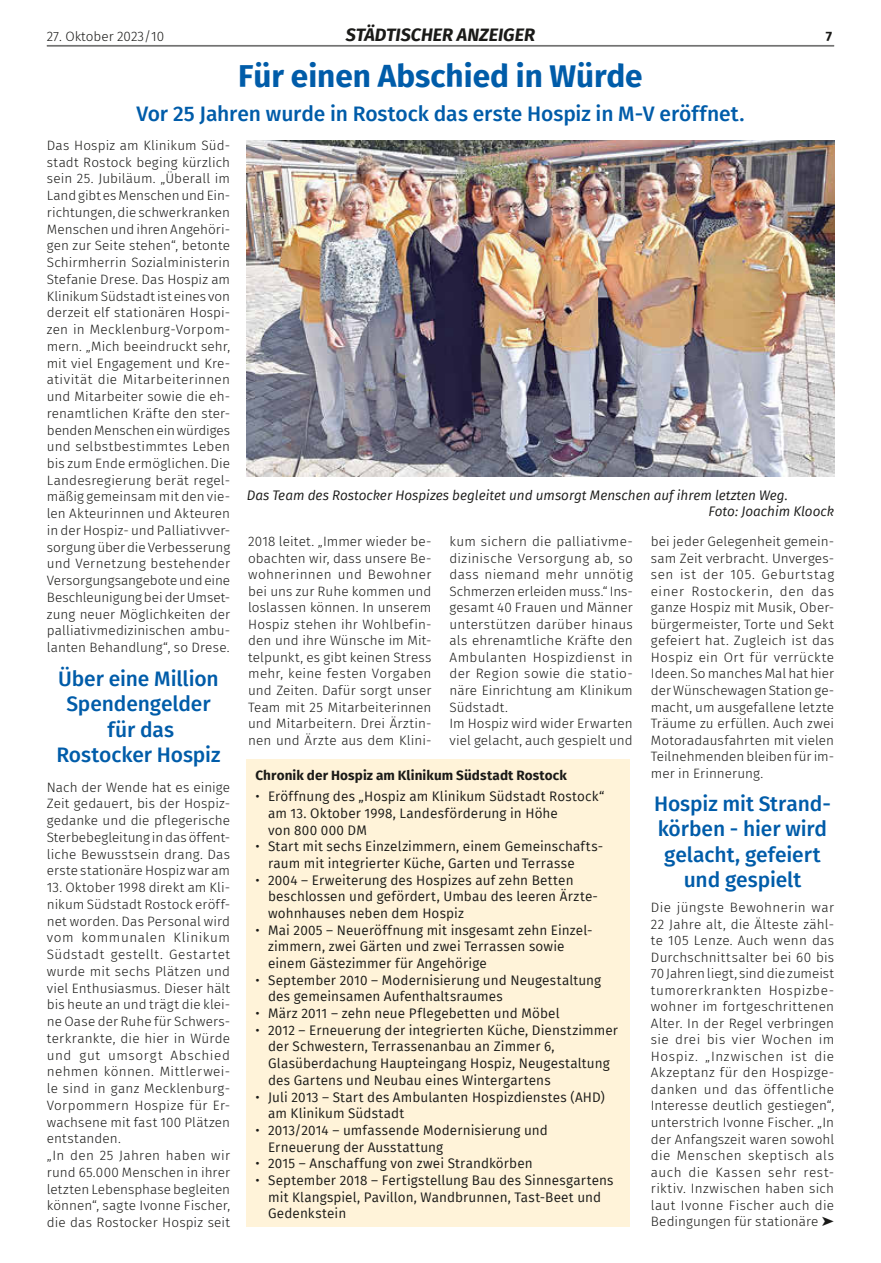
<style>
.page{position:relative;width:881px;height:1263px;background:#fff}
.page>*{position:absolute;margin:0;border:0;box-sizing:border-box;transform-origin:0 0}
.t1{font:700 31.5px "Fira Sans";color:#005ca9}
.t2{font:500 21px/25.5px "Fira Sans";letter-spacing:-.005em;color:#005ca9;text-align:center}
.t3{font:italic 700 18px "Fira Sans";color:#1a1a18}
.t4{font:300 13.5px/16.5px "Fira Sans";letter-spacing:.015em;color:#1a1a18;text-align:justify}
.t5{font:13.5px/16.6px "Fira Sans";letter-spacing:.005em;color:#1a1a18}
.t6{font:italic 13.5px/16.5px "Fira Sans";color:#1a1a18}
.t7{font:700 13.5px "Fira Sans";letter-spacing:.01em;color:#1a1a18}
</style>
<div class="page">
<hr style="left:47px;top:45px;width:786px;height:1px;background:#6f6f6e">
<hr style="left:47px;top:46px;width:786px;height:1px;background:#6f6f6e">
<img style="left:247px;top:140px;width:586px;height:337px">
<div style="left:247px;top:759px;width:382px;height:468px;background:#fff3d9"></div>
<p class="t4" style="left:47px;top:28px;width:119px">27. Oktober 2023/10</p>
<h3 class="t3" style="left:346px;top:20px;width:190px">STÄDTISCHER ANZEIGER</h3>
<p class="t7" style="left:825px;top:25px;width:8px">7</p>
<h1 class="t1" style="left:238px;top:49px;width:406px">Für einen Abschied in Würde</h1>
<h2 class="t2" style="left:136px;top:99px;width:609px">Vor 25 Jahren wurde in Rostock das erste Hospiz in M-V eröffnet.</h2>
<p class="t4" style="left:47px;top:137px;width:185px">Das Hospiz am Klinikum Süd&shy;stadt Rostock beging kürzlich sein 25. Jubiläum. „Überall im Land gibt es Menschen und Ein&shy;richtungen, die schwerkranken Menschen und ihren Angehöri&shy;gen zur Seite stehen“, betonte Schirmherrin Sozialministerin Stefanie Drese. Das Hospiz am Klinikum Südstadt ist eines von derzeit elf stationären Hospi&shy;zen in Mecklenburg-Vorpom&shy;mern. „Mich beeindruckt sehr, mit viel Engagement und Kre&shy;ativität die Mitarbeiterinnen und Mitarbeiter sowie die eh&shy;renamtlichen Kräfte den ster&shy;benden Menschen ein würdiges und selbstbestimmtes Leben bis zum Ende ermöglichen. Die Landesregierung berät regel&shy;mäßig gemeinsam mit den vie&shy;len Akteurinnen und Akteuren in der Hospiz- und Palliativver&shy;sorgung über die Verbesserung und Vernetzung bestehender Versorgungsangebote und eine Beschleunigung bei der Umset&shy;zung neuer Möglichkeiten der palliativmedizinischen ambu&shy;lanten Behandlung“, so Drese.</p>
<h2 class="t2" style="left:56px;top:665px;width:166px">Über eine Million<br>Spendengelder für das<br>Rostocker Hospiz</h2>
<p class="t4" style="left:47px;top:778px;width:185px">Nach der Wende hat es einige Zeit gedauert, bis der Hospiz&shy;gedanke und die pflegerische Sterbebegleitung in das öffent&shy;liche Bewusstsein drang. Das erste stationäre Hospiz war am</p>
<p class="t4" style="left:47px;top:879px;width:185px;text-align:left">13. Oktober 1998 direkt am Kli&shy;nikum Südstadt Rostock eröff&shy;net worden. Das Personal wird vom kommunalen Klinikum<br>Südstadt gestellt. Gestartet wurde mit sechs Plätzen und viel Enthusiasmus. Dieser hält bis heute an und trägt die klei&shy;ne Oase der Ruhe für Schwers&shy;terkrankte, die hier in Würde und gut umsorgt Abschied nehmen können. Mittlerwei&shy;le sind in ganz Mecklenburg-<br>Vorpommern Hospize für Er&shy;wachsene mit fast 100 Plätzen entstanden.<br>„In den 25 Jahren haben wir rund 65.000 Menschen in ihrer letzten Lebensphase begleiten können“, sagte Ivonne Fischer, die das Rostocker Hospiz seit</p>
<p class="t6" style="left:708px;top:486px;width:127px;text-indent:-461px">Das Team des Rostocker Hospizes begleitet und umsorgt Menschen auf ihrem letzten Weg.<br>Foto: Joachim Kloock</p>
<p class="t4" style="left:248px;top:533px;width:185px">2018 leitet. „Immer wieder be&shy;obachten wir, dass unsere Be&shy;wohnerinnen und Bewohner bei uns zur Ruhe kommen und loslassen können. In unserem Hospiz stehen ihr Wohlbefin&shy;den und ihre Wünsche im Mit&shy;telpunkt, es gibt keinen Stress mehr, keine festen Vorgaben und Zeiten. Dafür sorgt unser Team mit 25 Mitarbeiterinnen und Mitarbeitern. Drei Ärztin&shy;nen und Ärzte aus dem Klini-</p>
<p class="t4" style="left:449px;top:533px;width:185px;text-align:left">kum sichern die palliativme&shy;dizinische Versorgung ab, so dass niemand mehr unnötig<br>Schmerzen erleiden muss.“ Ins&shy;gesamt 40 Frauen und Männer unterstützen darüber hinaus als ehrenamtliche Kräfte den<br>Ambulanten Hospizdienst in der Region sowie die statio&shy;näre Einrichtung am Klinikum<br>Südstadt.<br>Im Hospiz wird wider Erwarten viel gelacht, auch gespielt und</p>
<p class="t4" style="left:650px;top:533px;width:185px">bei jeder Gelegenheit gemein&shy;sam Zeit verbracht. Unverges&shy;sen ist der 105. Geburtstag einer Rostockerin, den das ganze Hospiz mit Musik, Ober&shy;bürgermeister, Torte und Sekt gefeiert hat. Zugleich ist das Hospiz ein Ort für verrückte Ideen. So manches Mal hat hier der Wünschewagen Station ge&shy;macht, um ausgefallene letzte Träume zu erfüllen. Auch zwei Motoradausfahrten mit vielen Teilnehmenden bleiben für im&shy;mer in Erinnerung.</p>
<h2 class="t2" style="left:653px;top:790px;width:178px">Hospiz mit Strand&shy;körben - hier wird gelacht, gefeiert und gespielt</h2>
<p class="t4" style="left:650px;top:899px;width:185px">Die jüngste Bewohnerin war 22 Jahre alt, die Älteste zähl&shy;te 105 Lenze. Auch wenn das Durchschnittsalter bei 60 bis 70 Jahren liegt, sind die zumeist tumorerkrankten Hospizbe&shy;wohner im fortgeschrittenen Alter. In der Regel verbringen sie drei bis vier Wochen im Hospiz. „Inzwischen ist die Akzeptanz für den Hospizge&shy;danken und das öffentliche Interesse deutlich gestiegen“, unterstrich Ivonne Fischer. „In der Anfangszeit waren sowohl die Menschen skeptisch als auch die Kassen sehr rest&shy;riktiv. Inzwischen haben sich laut Ivonne Fischer auch die Bedingungen für stationäre ➤</p>
<p class="t7" style="left:255px;top:764px;width:313px">Chronik der Hospiz am Klinikum Südstadt Rostock</p>
<p class="t5" style="left:268px;top:788px;width:338px;text-indent:-13px">• Eröffnung des „Hospiz am Klinikum Südstadt Rostock“ am 13. Oktober 1998, Landesförderung in Höhe<br>von 800 000 DM</p>
<p class="t5" style="left:268px;top:838px;width:336px;text-indent:-13px">• Start mit sechs Einzelzimmern, einem Gemeinschafts&shy;raum mit integrierter Küche, Garten und Terrasse</p>
<p class="t5" style="left:268px;top:871px;width:331px;text-indent:-13px">• 2004 – Erweiterung des Hospizes auf zehn Betten beschlossen und gefördert, Umbau des leeren Ärzte&shy;wohnhauses neben dem Hospiz</p>
<p class="t5" style="left:268px;top:921px;width:326px;text-indent:-13px">• Mai 2005 – Neueröffnung mit insgesamt zehn Einzel&shy;zimmern, zwei Gärten und zwei Terrassen sowie einem Gästezimmer für Angehörige</p>
<p class="t5" style="left:268px;top:971px;width:334px;text-indent:-13px">• September 2010 – Modernisierung und Neugestaltung des gemeinsamen Aufenthaltsraumes</p>
<p class="t5" style="left:255px;top:1005px;width:306px">• März 2011 – zehn neue Pflegebetten und Möbel</p>
<p class="t5" style="left:268px;top:1021px;width:351px;text-indent:-13px">• 2012 – Erneuerung der integrierten Küche, Dienstzimmer der Schwestern, Terrassenanbau an Zimmer 6, Glasüberdachung Haupteingang Hospiz, Neugestaltung des Gartens und Neubau eines Wintergartens</p>
<p class="t5" style="left:268px;top:1088px;width:338px;text-indent:-13px">• Juli 2013 – Start des Ambulanten Hospizdienstes (AHD) am Klinikum Südstadt</p>
<p class="t5" style="left:268px;top:1121px;width:281px;text-indent:-13px">• 2013/2014 – umfassende Modernisierung und<br>Erneuerung der Ausstattung</p>
<p class="t5" style="left:255px;top:1155px;width:279px">• 2015 – Anschaffung von zwei Strandkörben</p>
<p class="t5" style="left:268px;top:1171px;width:347px;text-indent:-13px">• September 2018 – Fertigstellung Bau des Sinnesgartens mit Klangspiel, Pavillon, Wandbrunnen, Tast-Beet und<br>Gedenkstein</p>
</div>
